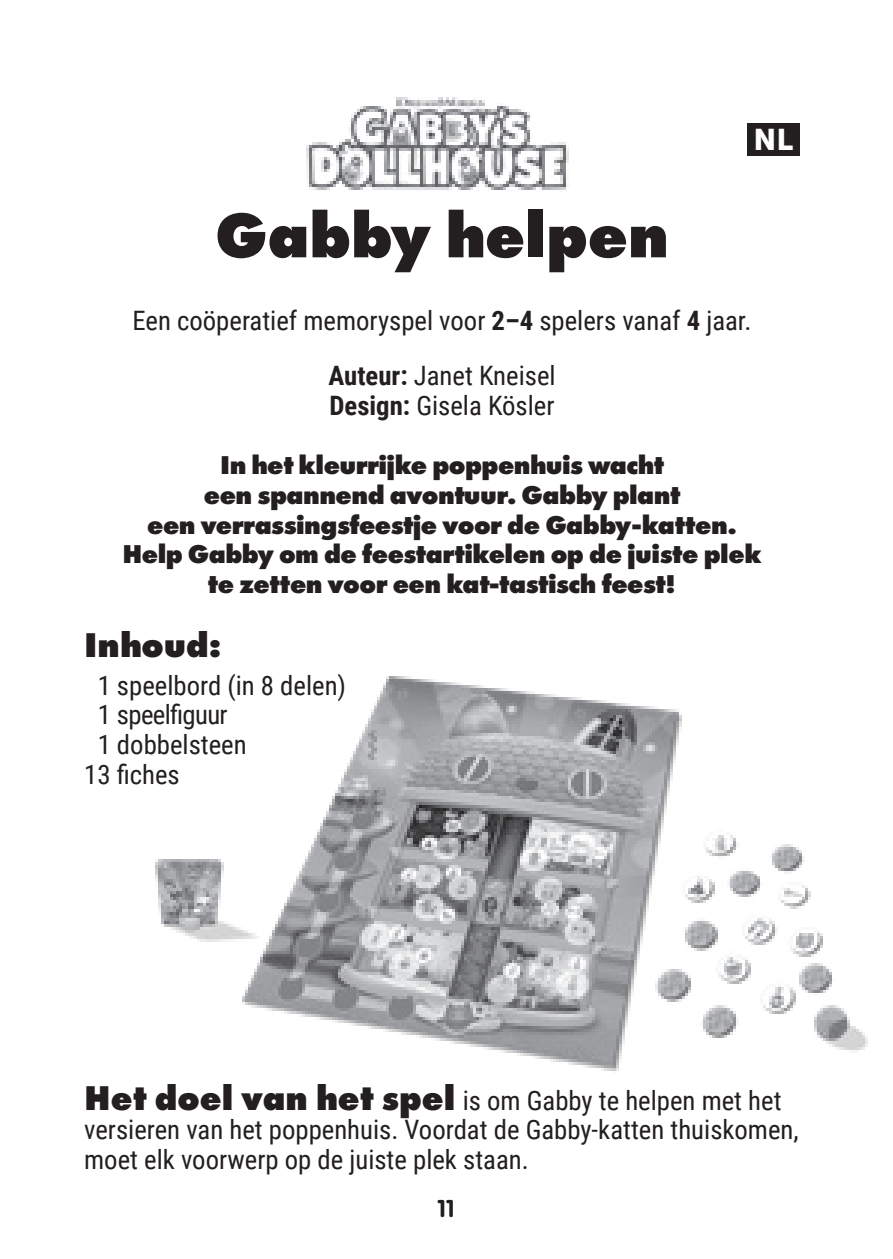
<style>
.page{position:relative;width:893px;height:1259px;background:#fff}
.page>*{position:absolute;margin:0;border:0;box-sizing:border-box;transform-origin:0 0}
.t1{font:800 65.4px "Futura PT";color:#231f20}
.t2{font:800 35.7px "Futura PT";color:#231f20}
.t3{font:29.7px "Museo Sans 900";color:#fff}
.t4{font:26.7px/29.7px "Roboto Condensed";color:#231f20;text-align:center}
.t5{font:800 26.7px/29.7px "Futura PT";letter-spacing:-.02em;color:#231f20;text-align:center}
.t6{font:26.7px "Roboto Condensed";letter-spacing:-.025em;color:#231f20}
.t7{font:700 24px "VAG Rounded LT Pro";color:#231f20}
.s1{font-weight:700}
.s2{font-family:"Futura PT";font-weight:800;font-size:35.7px}
</style>
<div class="page">
<div style="left:747px;top:123px;width:53px;height:33px;background:#231f20"></div>
<img style="left:306px;top:97px;width:263px;height:93px">
<img style="left:155px;top:676px;width:713px;height:395px">
<h1 class="t1" style="left:215px;top:194px;width:455px">Gabby helpen</h1>
<p class="t3" style="left:754px;top:122px;width:41px">NL</p>
<p class="t4" style="left:133px;top:292px;width:620px;line-height:54.9px">Een coöperatief memoryspel voor <span class="s1">2–4</span> spelers vanaf <span class="s1">4</span> jaar.<br><span class="s1">Auteur:</span> Janet Kneisel</p>
<p class="t4" style="left:329px;top:389px;width:227px"><span class="s1">Design:</span> Gisela Kösler</p>
<p class="t5" style="left:122px;top:450px;width:641px">In het kleurrijke poppenhuis wacht<br>een spannend avontuur. Gabby plant<br>een verrassingsfeestje voor de Gabby-katten.<br>Help Gabby om de feestartikelen op de juiste plek te zetten voor een kat-tastisch feest!</p>
<h2 class="t2" style="left:84px;top:622px;width:139px">Inhoud:</h2>
<p class="t4" style="left:98px;top:669px;width:250px">1 speelbord (in 8 delen)</p>
<p class="t6" style="left:98px;top:696px;width:132px">1 speelfiguur</p>
<p class="t4" style="left:98px;top:729px;width:151px">1 dobbelsteen</p>
<p class="t4" style="left:84px;top:758px;width:97px">13 fiches</p>
<p class="t4" style="left:84px;top:1084px;width:716px;text-align:left"><span class="s2">Het doel van het spel</span> is om Gabby te helpen met het versieren van het poppenhuis. Voordat de Gabby-katten thuiskomen, moet elk voorwerp op de juiste plek staan.</p>
<p class="t7" style="left:437px;top:1193px;width:19px">11</p>
</div>
